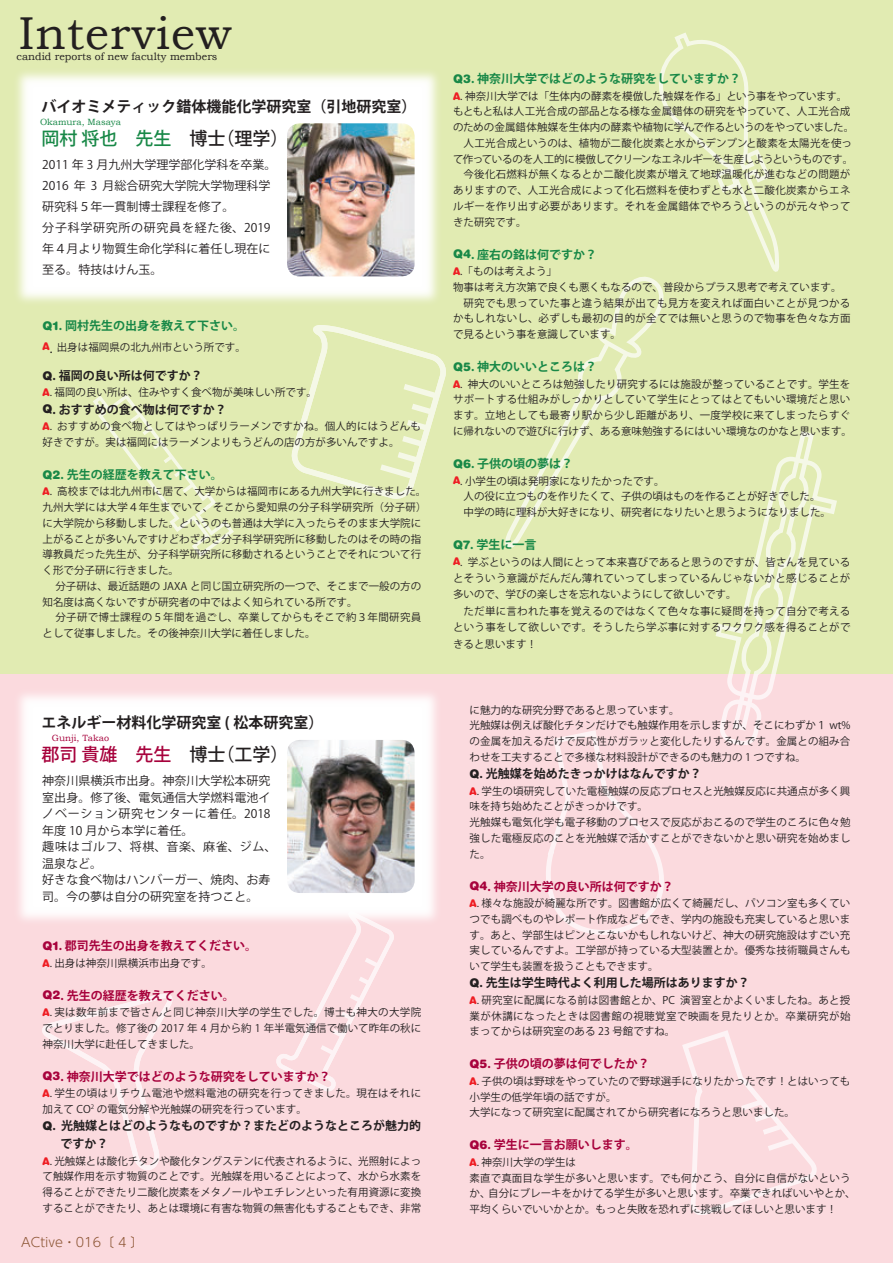
<style>
.page{position:relative;width:893px;height:1263px;background:#fff}
.page>*{position:absolute;margin:0;border:0;box-sizing:border-box;transform-origin:0 0}
.t1{font:46.05px "Bookman Old Style";letter-spacing:.02em;color:#231f20}
.t2{font:500 18px "Koz Go Pro";color:#188847}
.t3{font:500 18px "Koz Go Pro";color:#a7023c}
.t4{font:700 15px "Koz Go Pro";color:#231f20}
.t5{font:300 12.75px "UD Shin Go Pr 6";color:#8a5331}
.t6{font:12px/16.5px "Koz Go Pro";color:#231f20}
.t7{font:700 12px/17.9px "Koz Go Pro";color:#231f20}
.t8{font:700 12px "Koz Go Pro";color:#a7023c}
.t9{font:700 12px "Koz Go Pro";color:#188847}
.t10{font:10.5px/15.8px "Koz Go Pro";color:#231f20}
.t11{font:10.5px/15.8px "Koz Go Pro";letter-spacing:.025em;color:#231f20}
.t12{font:10.5px/15.8px "Koz Go Pro";letter-spacing:.02em;color:#231f20}
.t13{font:10.5px/15.6px "Koz Go Pro";letter-spacing:.03em;color:#231f20}
.t14{font:10.5px "Bookman Old Style";color:#231f20}
.t15{font:9px "Bookman Old Style";color:#188847}
.t16{font:9px "Bookman Old Style";color:#a7023c}
.s1{color:#231f20}
.s2{font-family:"Helvetica Rounded";font-weight:900}
.s3{font-family:"Helvetica Rounded";font-weight:900;color:#ee1d23}
.s4{font-size:18px}
</style>
<div class="page">
<div style="left:0;top:674px;width:893px;height:589px;background:#fbdade"></div>
<div style="left:0;top:0;width:893px;height:674px;background:#e1ebb2"></div>
<img style="left:17px;top:72px;width:421px;height:230px">
<img style="left:19px;top:694px;width:417px;height:226px">
<svg style="left:292px;top:325px;width:154px;height:174px"></svg>
<svg style="left:42px;top:994px;width:130px;height:176px"></svg>
<svg style="left:93px;top:394px;width:141px;height:163px"></svg>
<svg style="left:276px;top:911px;width:118px;height:180px"></svg>
<svg style="left:682px;top:1030px;width:135px;height:185px"></svg>
<svg style="left:505px;top:32px;width:332px;height:903px"></svg>
<img style="left:287px;top:123px;width:128px;height:153px">
<img style="left:287px;top:740px;width:128px;height:153px">
<h1 class="t1" style="left:19px;top:3px;width:214px">Interview</h1>
<p class="t14" style="left:17px;top:49px;width:202px">candid reports of new faculty members</p>
<h3 class="t4" style="left:41px;top:97px;width:376px">バイオミメティック錯体機能化学研究室（引地研究室）</h3>
<h2 class="t2" style="left:41px;top:127px;width:249px">岡村 将也　先生 <span class="s1">博士（理学）</span></h2>
<p class="t15" style="left:40px;top:116px;width:83px">Okamura, Masaya</p>
<p class="t6" style="left:42px;top:154px;width:236px;line-height:21px">2011 年 3 月九州大学理学部化学科を卒業。<br>2016 年 3 月総合研究大学院大学物理科学研究科５年一貫制博士課程を修了。<br>分子科学研究所の研究員を経た後、2019年４月より物質生命化学科に着任し現在に至る。特技はけん玉。</p>
<p class="t9" style="left:43px;top:318px;width:204px"><span class="s2">Q1</span>. 岡村先生の出身を教えて下さい。</p>
<p class="t10" style="left:43px;top:339px;width:205px"><span class="s3">A</span><span class="s4">.</span> 出身は福岡県の北九州市という所です。</p>
<p class="t7" style="left:43px;top:367px;width:162px"><span class="s2">Q</span>. 福岡の良い所は何ですか？</p>
<p class="t10" style="left:43px;top:385px;width:276px"><span class="s3">A</span>. 福岡の良い所は、住みやすく食べ物が美味しい所です。</p>
<p class="t7" style="left:43px;top:401px;width:186px"><span class="s2">Q</span>. おすすめの食べ物は何ですか？</p>
<p class="t12" style="left:43px;top:419px;width:380px"><span class="s3">A</span>. おすすめの食べ物としてはやっぱりラーメンですかね。個人的にはうどんも好きですが。実は福岡にはラーメンよりもうどんの店の方が多いんですよ。</p>
<p class="t9" style="left:43px;top:467px;width:182px"><span class="s2">Q2</span>. 先生の経歴を教えて下さい。</p>
<p class="t10" style="left:43px;top:484px;width:385px"><span class="s3">A</span>. 高校までは北九州市に居て、大学からは福岡市にある九州大学に行きました。九州大学には大学４年生までいて、そこから愛知県の分子科学研究所（分子研）に大学院から移動しました。というのも普通は大学に入ったらそのまま大学院に上がることが多いんですけどわざわざ分子科学研究所に移動したのはその時の指導教員だった先生が、分子科学研究所に移動されるということでそれについて行く形で分子研に行きました。<br>　分子研は、最近話題の JAXA と同じ国立研究所の一つで、そこまで一般の方の知名度は高くないですが研究者の中ではよく知られている所です。<br>　 分子研で博士課程の５年間を過ごし、卒業してからもそこで約３年間研究員として従事しました。その後神奈川大学に着任しました。</p>
<h3 class="t4" style="left:41px;top:713px;width:283px">エネルギー材料化学研究室 ( 松本研究室）</h3>
<h2 class="t3" style="left:41px;top:743px;width:249px">郡司 貴雄　先生 <span class="s1">博士（工学）</span></h2>
<p class="t16" style="left:52px;top:732px;width:59px">Gunji, Takao</p>
<p class="t6" style="left:42px;top:773px;width:236px">神奈川県横浜市出身。神奈川大学松本研究室出身。修了後、電気通信大学燃料電池イノベーション研究センターに着任。2018年度 10 月から本学に着任。<br>趣味はゴルフ、将棋、音楽、麻雀、ジム、温泉など。<br>好きな食べ物はハンバーガー、焼肉、お寿司。今の夢は自分の研究室を持つこと。</p>
<p class="t8" style="left:43px;top:938px;width:216px"><span class="s2">Q1</span>. 郡司先生の出身を教えてください。</p>
<p class="t10" style="left:43px;top:955px;width:171px"><span class="s3">A</span>. 出身は神奈川県横浜市出身です。</p>
<p class="t8" style="left:43px;top:987px;width:194px"><span class="s2">Q2</span>. 先生の経歴を教えてください。</p>
<p class="t10" style="left:43px;top:1005px;width:380px;text-align:justify"><span class="s3">A</span>. 実は数年前まで皆さんと同じ神奈川大学の学生でした。博士も神大の大学院でとりました。修了後の 2017 年 4 月から約 1 年半電気通信で働いて昨年の秋に神奈川大学に赴任してきました。</p>
<p class="t8" style="left:43px;top:1068px;width:290px"><span class="s2">Q3</span>. 神奈川大学ではどのような研究をしていますか？</p>
<p class="t13" style="left:43px;top:1086px;width:380px"><span class="s3">A</span>. 学生の頃はリチウム電池や燃料電池の研究を行ってきました。現在はそれに加えて CO<sup>2</sup> の電気分解や光触媒の研究を行っています。</p>
<p class="t7" style="left:61px;top:1117px;width:362px;text-indent:-18px"><span class="s2">Q</span>. 光触媒とはどのようなものですか？またどのようなところが魅力的ですか？</p>
<p class="t10" style="left:43px;top:1153px;width:380px;text-align:justify"><span class="s3">A</span>. 光触媒とは酸化チタンや酸化タングステンに代表されるように、光照射によって触媒作用を示す物質のことです。光触媒を用いることによって、水から水素を得ることができたり二酸化炭素をメタノールやエチレンといった有用資源に変換することができたり、あとは環境に有害な物質の無害化もすることもでき、非常</p>
<p class="t5" style="left:21px;top:1231px;width:124px">ACtive・016〔 4 〕</p>
<p class="t9" style="left:453px;top:71px;width:290px"><span class="s2">Q3</span>. 神奈川大学ではどのような研究をしていますか？</p>
<p class="t10" style="left:453px;top:88px;width:403px"><span class="s3">A</span>. 神奈川大学では「生体内の酵素を模倣した触媒を作る」という事をやっています。もともと私は人工光合成の部品となる様な金属錯体の研究をやっていて、人工光合成のための金属錯体触媒を生体内の酵素や植物に学んで作るというのをやっていました。　人工光合成というのは、植物が二酸化炭素と水からデンプンと酸素を太陽光を使って作っているのを人工的に模倣してクリーンなエネルギーを生産しようというものです。　今後化石燃料が無くなるとか二酸化炭素が増えて地球温暖化が進むなどの問題がありますので、人工光合成によって化石燃料を使わずとも水と二酸化炭素からエネルギーを作り出す必要があります。それを金属錯体でやろうというのが元々やってきた研究です。</p>
<p class="t9" style="left:453px;top:246px;width:146px"><span class="s2">Q4</span>. 座右の銘は何ですか？</p>
<p class="t11" style="left:453px;top:264px;width:399px"><span class="s3">A</span>.「ものは考えよう」<br>物事は考え方次第で良くも悪くもなるので、普段からプラス思考で考えています。　研究でも思っていた事と違う結果が出ても見方を変えれば面白いことが見つかるかもしれないし、必ずしも最初の目的が全てでは無いと思うので物事を色々な方面で見るという事を意識しています。</p>
<p class="t9" style="left:453px;top:359px;width:146px"><span class="s2">Q5</span>. 神大のいいところは？</p>
<p class="t11" style="left:453px;top:376px;width:400px"><span class="s3">A</span>. 神大のいいところは勉強したり研究するには施設が整っていることです。学生をサポートする仕組みがしっかりとしていて学生にとってはとてもいい環境だと思います。立地としても最寄り駅から少し距離があり、一度学校に来てしまったらすぐに帰れないので遊びに行けず、ある意味勉強するにはいい環境なのかなと思います。</p>
<p class="t9" style="left:453px;top:456px;width:122px"><span class="s2">Q6</span>. 子供の頃の夢は？</p>
<p class="t10" style="left:453px;top:473px;width:379px"><span class="s3">A</span>. 小学生の頃は発明家になりたかったです。<br>　人の役に立つものを作りたくて、子供の頃はものを作ることが好きでした。　中学の時に理科が大好きになり、研究者になりたいと思うようになりました。</p>
<p class="t9" style="left:453px;top:537px;width:85px"><span class="s2">Q7</span>. 学生に一言</p>
<p class="t11" style="left:453px;top:554px;width:399px;line-height:16.5px"><span class="s3">A</span>. 学ぶというのは人間にとって本来喜びであると思うのですが、皆さんを見ているとそういう意識がだんだん薄れていってしまっているんじゃないかと感じることが多いので、学びの楽しさを忘れないようにして欲しいです。<br>　ただ単に言われた事を覚えるのではなくて色々な事に疑問を持って自分で考えるという事をして欲しいです。そうしたら学ぶ事に対するワクワク感を得ることができると思います！</p>
<p class="t10" style="left:470px;top:702px;width:382px">に魅力的な研究分野であると思っています。<br>光触媒は例えば酸化チタンだけでも触媒作用を示しますが、そこにわずか１ wt%の金属を加えるだけで反応性がガラッと変化したりするんです。金属との組み合わせを工夫することで多様な材料設計ができるのも魅力の 1 つですね。</p>
<p class="t7" style="left:470px;top:765px;width:234px"><span class="s2">Q</span>. 光触媒を始めたきっかけはなんですか？</p>
<p class="t10" style="left:470px;top:783px;width:382px"><span class="s3">A</span>. 学生の頃研究していた電極触媒の反応プロセスと光触媒反応に共通点が多く興味を持ち始めたことがきっかけです。<br>光触媒も電気化学も電子移動のプロセスで反応がおこるので学生のころに色々勉強した電極反応のことを光触媒で活かすことができないかと思い研究を始めました。</p>
<p class="t8" style="left:470px;top:878px;width:206px"><span class="s2">Q4</span>. 神奈川大学の良い所は何ですか？</p>
<p class="t10" style="left:470px;top:896px;width:382px;text-align:justify"><span class="s3">A</span>. 様々な施設が綺麗な所です。図書館が広くて綺麗だし、パソコン室も多くていつでも調べものやレポート作成などもでき、学内の施設も充実していると思います。あと、学部生はピンとこないかもしれないけど、神大の研究施設はすごい充実しているんですよ。工学部が持っている大型装置とか。優秀な技術職員さんもいて学生も装置を扱うこともできます。</p>
<p class="t7" style="left:470px;top:975px;width:282px"><span class="s2">Q</span>. 先生は学生時代よく利用した場所はありますか？</p>
<p class="t10" style="left:470px;top:992px;width:382px;text-align:justify"><span class="s3">A</span>. 研究室に配属になる前は図書館とか、PC 演習室とかよくいましたね。あと授業が休講になったときは図書館の視聴覚室で映画を見たりとか。卒業研究が始まってからは研究室のある 23 号館ですね。</p>
<p class="t8" style="left:470px;top:1056px;width:182px"><span class="s2">Q5</span>. 子供の頃の夢は何でしたか？</p>
<p class="t10" style="left:470px;top:1073px;width:382px"><span class="s3">A</span>. 子供の頃は野球をやっていたので野球選手になりたかったです！とはいっても小学生の低学年頃の話ですが。<br>大学になって研究室に配属されてから研究者になろうと思いました。</p>
<p class="t8" style="left:470px;top:1137px;width:170px"><span class="s2">Q6</span>. 学生に一言お願いします。</p>
<p class="t10" style="left:470px;top:1154px;width:388px"><span class="s3">A</span>. 神奈川大学の学生は<br>素直で真面目な学生が多いと思います。でも何かこう、自分に自信がないというか、自分にブレーキをかけてる学生が多いと思います。卒業できればいいやとか、平均くらいでいいかとか。もっと失敗を恐れずに挑戦してほしいと思います！</p>
</div>
